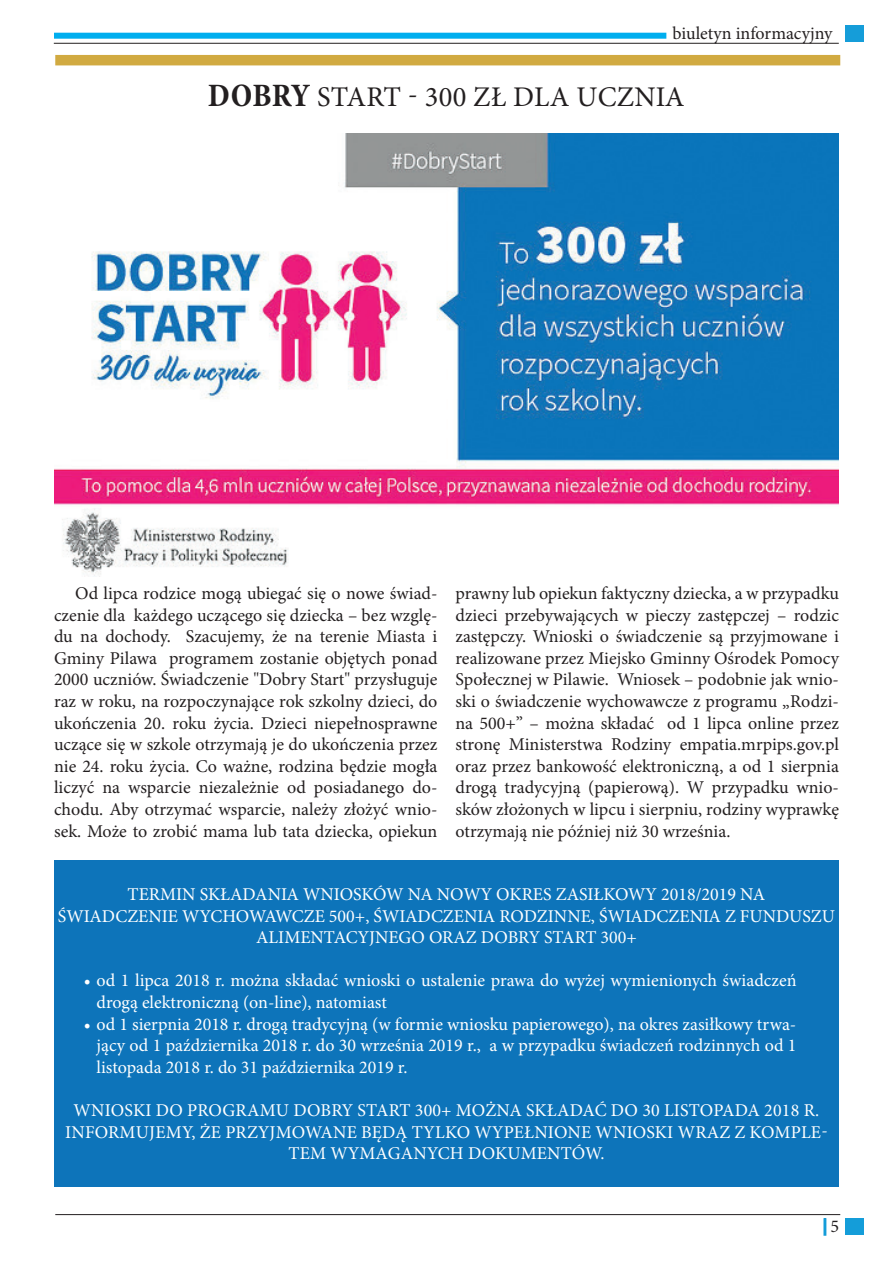
<style>
.page{position:relative;width:893px;height:1263px;background:#fff}
.page>*{position:absolute;margin:0;border:0;box-sizing:border-box;transform-origin:0 0}
.t1{font:28.5px "Minion Pro";letter-spacing:.01em;color:#231f20}
.t2{font:18px/21.6px "Minion Pro";color:#231f20;text-align:justify}
.t3{font:18px/21.6px "Minion Pro";color:#fff;text-align:center}
.s1{font-weight:700;font-stretch:condensed;font-size:33px}
</style>
<div class="page">
<hr style="left:54px;top:43px;width:785px;height:1px;background:#231f20">
<div style="left:54px;top:33px;width:612px;height:6px;background:#00aeef"></div>
<div style="left:845px;top:25px;width:19px;height:17px;background:#159dd9"></div>
<div style="left:845px;top:1219px;width:19px;height:16px;background:#149dd9"></div>
<div style="left:823px;top:1218px;width:3px;height:18px;border:2px solid #149dd9"></div>
<hr style="left:55px;top:1214px;width:785px;height:1px;background:#231f20">
<div style="left:55px;top:55px;width:785px;height:10px;background:#d1aa41"></div>
<img style="left:54px;top:133px;width:785px;height:444px">
<div style="left:54px;top:860px;width:785px;height:326px;background:#0d74ba"></div>
<p class="t2" style="left:673px;top:22px;width:161px">biuletyn informacyjny</p>
<h1 class="t1" style="left:208px;top:78px;width:478px"><span class="s1">DOBRY</span> START - 300 ZŁ DLA UCZNIA</h1>
<p class="t2" style="left:54px;top:582px;width:385px;text-indent:21px">Od lipca rodzice mogą ubiegać się o nowe świad&shy;czenie dla każdego uczącego się dziecka – bez wzglę&shy;du na dochody. Szacujemy, że na terenie Miasta i Gminy Pilawa programem zostanie objętych ponad 2000 uczniów. Świadczenie "Dobry Start" przysługuje raz w roku, na rozpoczynające rok szkolny dzieci, do ukończenia 20. roku życia. Dzieci niepełnosprawne uczące się w szkole otrzymają je do ukończenia przez nie 24. roku życia. Co ważne, rodzina będzie mogła liczyć na wsparcie niezależnie od posiadanego do&shy;chodu. Aby otrzymać wsparcie, należy złożyć wnio&shy;sek. Może to zrobić mama lub tata dziecka, opiekun</p>
<p class="t2" style="left:455px;top:582px;width:385px">prawny lub opiekun faktyczny dziecka, a w przypadku dzieci przebywających w pieczy zastępczej – rodzic zastępczy. Wnioski o świadczenie są przyjmowane i realizowane przez Miejsko Gminny Ośrodek Pomocy Społecznej w Pilawie. Wniosek – podobnie jak wnio&shy;ski o świadczenie wychowawcze z programu „Rodzi&shy;na 500+” – można składać od 1 lipca online przez stronę Ministerstwa Rodziny empatia.mrpips.gov.pl oraz przez bankowość elektroniczną, a od 1 sierpnia drogą tradycyjną (papierową). W przypadku wnio&shy;sków złożonych w lipcu i sierpniu, rodziny wyprawkę otrzymają nie później niż 30 września.</p>
<p class="t3" style="left:58px;top:883px;width:779px">TERMIN SKŁADANIA WNIOSKÓW NA NOWY OKRES ZASIŁKOWY 2018/2019 NA<br>ŚWIADCZENIE WYCHOWAWCZE 500+, ŚWIADCZENIA RODZINNE, ŚWIADCZENIA Z FUNDUSZU<br>ALIMENTACYJNEGO ORAZ DOBRY START 300+</p>
<p class="t3" style="left:97px;top:970px;width:701px;text-align:left;text-indent:-13px">• od 1 lipca 2018 r. można składać wnioski o ustalenie prawa do wyżej wymienionych świadczeń drogą elektroniczną (on-line), natomiast</p>
<p class="t3" style="left:97px;top:1013px;width:701px;text-align:justify;text-indent:-13px">• od 1 sierpnia 2018 r. drogą tradycyjną (w formie wniosku papierowego), na okres zasiłkowy trwa&shy;jący od 1 października 2018 r. do 30 września 2019 r., a w przypadku świadczeń rodzinnych od 1 listopada 2018 r. do 31 października 2019 r.</p>
<p class="t3" style="left:65px;top:1099px;width:764px">WNIOSKI DO PROGRAMU DOBRY START 300+ MOŻNA SKŁADAĆ DO 30 LISTOPADA 2018 R.<br>INFORMUJEMY, ŻE PRZYJMOWANE BĘDĄ TYLKO WYPEŁNIONE WNIOSKI WRAZ Z KOMPLE-<br>TEM WYMAGANYCH DOKUMENTÓW.</p>
<p class="t2" style="left:830px;top:1215px;width:10px">5</p>
</div>
